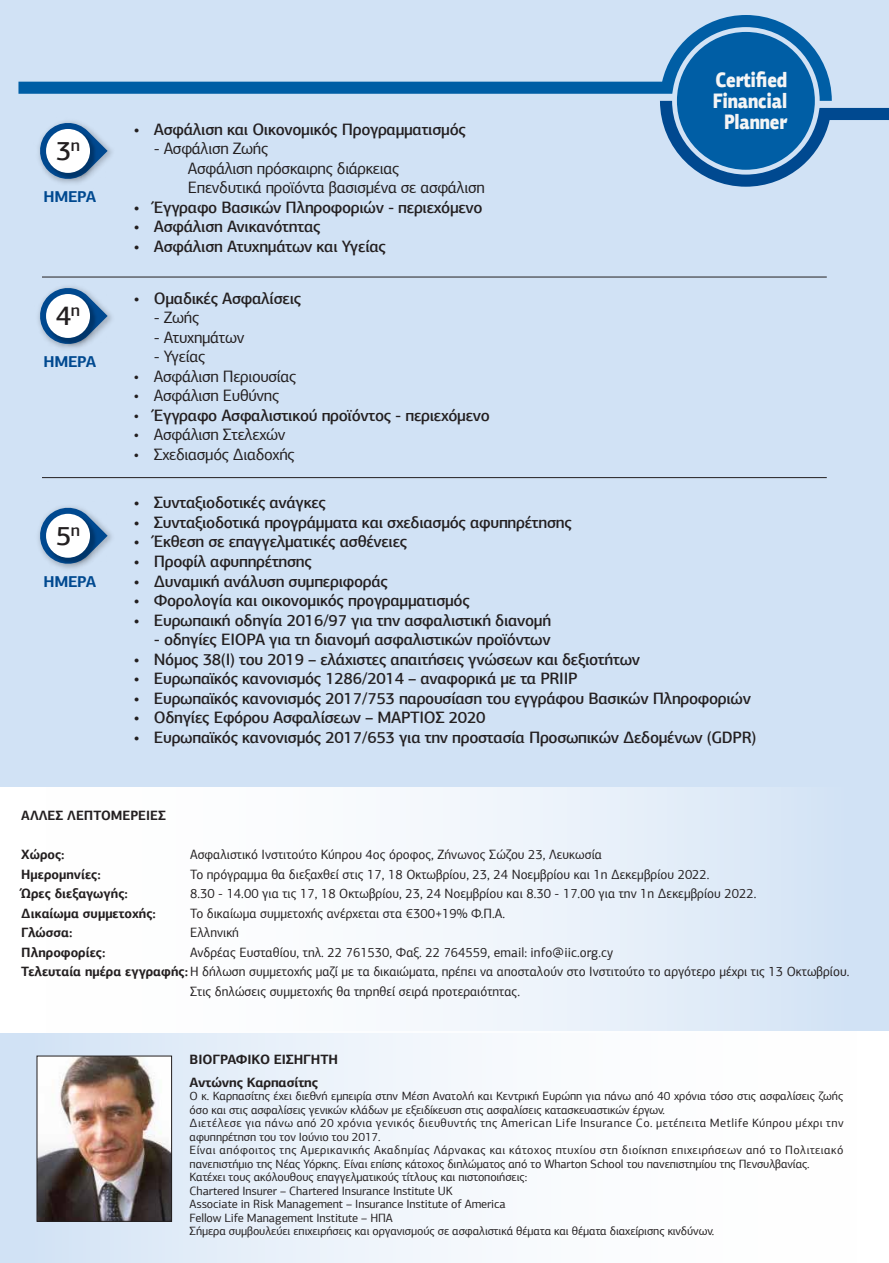
<style>
.page{position:relative;width:889px;height:1263px;background:#fff}
.page>*{position:absolute;margin:0;border:0;box-sizing:border-box;transform-origin:0 0}
.t1{font:500 27.3px "PF Agora Sans Pro";color:#231f20}
.t2{font:900 21px/21px "PF Agora Sans Pro";letter-spacing:-.015em;color:#f5f5f5;text-align:center;scale:.8 1}
.t3{font:500 16.5px "PF Agora Sans Pro";letter-spacing:-.02em;color:#231f20}
.t4{font:16.5px/19.5px "PF Agora Sans Pro";letter-spacing:-.02em;color:#231f20}
.t5{font:700 15.75px "PF Agora Sans Pro";letter-spacing:-.02em;color:#004990}
.t6{font:13.5px "PF Agora Sans Pro";color:#231f20}
.t7{font:700 13.5px/22.5px "PF Agora Sans Pro";color:#231f20}
.t8{font:12px/13.5px "PF Agora Sans Pro";letter-spacing:-.01em;color:#231f20}
.s1{font-weight:400}
.s2{font-weight:700}
</style>
<div class="page">
<div style="left:0;top:0;width:888px;height:1263px;background:#d1e2f5"></div>
<svg style="left:660px;top:101px;width:228px;height:86px"></svg>
<svg style="left:18px;top:15px;width:813px;height:86px"></svg>
<div style="left:676px;top:32px;width:138px;height:138px;background:#005ea5;border-radius:50%"></div>
<div style="left:0;top:787px;width:846px;height:245px;background:linear-gradient(to right,#fff,#dae7f7)"></div>
<div style="left:31px;top:1032px;width:857px;height:231px;background:linear-gradient(to right,#dae7f7,#fff)"></div>
<img style="left:39px;top:1058px;width:131px;height:162px">
<div style="left:37px;top:1056px;width:135px;height:166px;border:1px solid #231f20"></div>
<svg style="left:37px;top:120px;width:71px;height:62px"></svg>
<img style="left:46px;top:128px;width:52px;height:53px">
<div style="left:46px;top:129px;width:44px;height:44px;background:#fff;border-radius:50%"></div>
<svg style="left:37px;top:285px;width:71px;height:62px"></svg>
<img style="left:45px;top:294px;width:53px;height:52px">
<div style="left:46px;top:294px;width:44px;height:44px;background:#fff;border-radius:50%"></div>
<svg style="left:37px;top:505px;width:71px;height:54px"></svg>
<img style="left:45px;top:514px;width:53px;height:53px">
<div style="left:46px;top:514px;width:44px;height:44px;background:#fff;border-radius:50%"></div>
<hr style="left:42px;top:277px;width:784px;height:1px;background:#231f20">
<hr style="left:42px;top:477px;width:784px;height:1px;background:#231f20">
<h1 class="t1" style="left:56px;top:134px;width:26px">3<sup>η</sup></h1>
<h3 class="t5" style="left:43px;top:186px;width:54px">ΗΜΕΡΑ</h3>
<h1 class="t1" style="left:56px;top:299px;width:26px">4<sup>η</sup></h1>
<h3 class="t5" style="left:43px;top:351px;width:54px">ΗΜΕΡΑ</h3>
<h1 class="t1" style="left:56px;top:519px;width:26px">5<sup>η</sup></h1>
<h3 class="t5" style="left:43px;top:571px;width:54px">ΗΜΕΡΑ</h3>
<h3 class="t3" style="left:134px;top:119px;width:333px">• Ασφάλιση και Οικονοµικός Προγραµµατισµός</h3>
<h3 class="t4" style="left:188px;top:139px;width:298px;text-indent:-34px">- Ασφάλιση Ζωής<br>Ασφάλιση πρόσκαιρης διάρκειας<br>Επενδυτικά προϊόντα βασισµένα σε ασφάλιση</h3>
<h3 class="t3" style="left:134px;top:197px;width:350px">• Έγγραφο Βασικών Πληροφοριών - περιεχόµενο</h3>
<h3 class="t3" style="left:134px;top:216px;width:188px">• Ασφάλιση Ανικανότητας</h3>
<h3 class="t3" style="left:134px;top:236px;width:253px">• Ασφάλιση Ατυχηµάτων και Υγείας</h3>
<h3 class="t3" style="left:134px;top:288px;width:169px">• Οµαδικές Ασφαλίσεις</h3>
<h3 class="t4" style="left:154px;top:308px;width:47px">- Ζωής</h3>
<h3 class="t4" style="left:154px;top:327px;width:92px">- Ατυχηµάτων</h3>
<h3 class="t4" style="left:154px;top:347px;width:53px">- Υγείας</h3>
<h3 class="t4" style="left:134px;top:366px;width:164px">• Ασφάλιση Περιουσίας</h3>
<h3 class="t4" style="left:134px;top:386px;width:147px">• Ασφάλιση Ευθύνης</h3>
<h3 class="t3" style="left:134px;top:405px;width:357px"><span class="s1">•</span> Έγγραφο Ασφαλιστικού προϊόντος - περιεχόµενο</h3>
<h3 class="t4" style="left:134px;top:425px;width:153px">• Ασφάλιση Στελεχών</h3>
<h3 class="t4" style="left:134px;top:444px;width:162px">• Σχεδιασµός ∆ιαδοχής</h3>
<h2 class="t2" style="left:712px;top:69px;width:94px">Certified<br>Financial<br>Planner</h2>
<h3 class="t3" style="left:134px;top:493px;width:194px">• Συνταξιοδοτικές ανάγκες</h3>
<h3 class="t3" style="left:134px;top:512px;width:439px">• Συνταξιοδοτικά προγράµµατα και σχεδιασµός αφυπηρέτησης</h3>
<h3 class="t3" style="left:134px;top:532px;width:275px">• Έκθεση σε επαγγελµατικές ασθένειες</h3>
<h3 class="t3" style="left:134px;top:551px;width:180px">• Προφίλ αφυπηρέτησης</h3>
<h3 class="t3" style="left:134px;top:571px;width:255px">• ∆υναµική ανάλυση συµπεριφοράς</h3>
<h3 class="t3" style="left:134px;top:590px;width:337px">• Φορολογία και οικονοµικός προγραµµατισµός</h3>
<h3 class="t3" style="left:134px;top:610px;width:419px">• Ευρωπαική οδηγία 2016/97 για την ασφαλιστική διανοµή</h3>
<h3 class="t3" style="left:154px;top:629px;width:398px">- οδηγίες EIOPA για τη διανοµή ασφαλιστικών προϊόντων</h3>
<h3 class="t3" style="left:134px;top:649px;width:507px">• Νόµος 38(Ι) του 2019 – ελάχιστες απαιτήσεις γνώσεων και δεξιοτήτων</h3>
<h3 class="t3" style="left:134px;top:668px;width:445px">• Ευρωπαϊκός κανονισµός 1286/2014 – αναφορικά µε τα PRIIP</h3>
<h3 class="t3" style="left:134px;top:688px;width:618px">• Ευρωπαϊκός κανονισµός 2017/753 παρουσίαση του εγγράφου Βασικών Πληροφοριών</h3>
<h3 class="t3" style="left:134px;top:707px;width:353px">• Οδηγίες Εφόρου Ασφαλίσεων – ΜΑΡΤΙΟΣ 2020</h3>
<h3 class="t3" style="left:134px;top:727px;width:624px">• Ευρωπαϊκός κανονισµός 2017/653 για την προστασία Προσωπικών ∆εδοµένων (GDPR)</h3>
<p class="t7" style="left:21px;top:804px;width:146px">ΑΛΛΕΣ ΛΕΠΤΟΜΕΡΕΙΕΣ</p>
<p class="t7" style="left:21px;top:843px;width:45px">Χώρος:</p>
<p class="t6" style="left:190px;top:847px;width:413px">Ασφαλιστικό Ινστιτούτο Κύπρου 4ος όροφος, Ζήνωνος Σώζου 23, Λευκωσία</p>
<p class="t7" style="left:21px;top:863px;width:81px">Ηµεροµηνίες:</p>
<p class="t6" style="left:190px;top:866px;width:521px">Το πρόγραµµα θα διεξαχθεί στις 17, 18 Οκτωβρίου, 23, 24 Νοεµβρίου και 1η ∆εκεµβρίου 2022.</p>
<p class="t7" style="left:21px;top:882px;width:108px">Ώρες διεξαγωγής:</p>
<p class="t6" style="left:190px;top:886px;width:567px">8.30 - 14.00 για τις 17, 18 Οκτωβρίου, 23, 24 Νοεµβρίου και 8.30 - 17.00 για την 1η ∆εκεµβρίου 2022.</p>
<p class="t7" style="left:21px;top:902px;width:136px">∆ικαίωµα συµµετοχής:</p>
<p class="t6" style="left:190px;top:905px;width:316px">Το δικαίωµα συµµετοχής ανέρχεται στα €300+19% Φ.Π.Α.</p>
<p class="t7" style="left:21px;top:921px;width:53px">Γλώσσα:</p>
<p class="t6" style="left:190px;top:925px;width:50px">Ελληνική</p>
<p class="t7" style="left:21px;top:941px;width:86px">Πληροφορίες:</p>
<p class="t6" style="left:190px;top:944px;width:424px">Ανδρέας Ευσταθίου, τηλ. 22 761530, Φαξ. 22 764559, email: info@iic.org.cy</p>
<p class="t6" style="left:21px;top:964px;width:829px"><span class="s2">Τελευταία ηµέρα εγγραφής:</span> Η δήλωση συµµετοχής µαζί µε τα δικαιώµατα, πρέπει να αποσταλούν στο Ινστιτούτο το αργότερο µέχρι τις 13 Οκτωβρίου.</p>
<p class="t6" style="left:190px;top:983px;width:331px">Στις δηλώσεις συµµετοχής θα τηρηθεί σειρά προτεραιότητας.</p>
<p class="t7" style="left:189px;top:1048px;width:150px">ΒΙΟΓΡΑΦΙΚΟ ΕΙΣΗΓΗΤΗ<br>Αντώνης Καρπασίτης</p>
<p class="t8" style="left:189px;top:1089px;width:655px">Ο κ. Καρπασίτης έχει διεθνή εµπειρία στην Μέση Ανατολή και Κεντρική Ευρώπη για πάνω από 40 χρόνια τόσο στις ασφαλίσεις ζωής όσο και στις ασφαλίσεις γενικών κλάδων µε εξειδίκευση στις ασφαλίσεις κατασκευαστικών έργων.<br>∆ιετέλεσε για πάνω από 20 χρόνια γενικός διευθυντής της American Life Insurance Co. µετέπειτα Metlife Κύπρου µέχρι την αφυπηρέτηση του τον Ιούνιο του 2017.<br>Είναι απόφοιτος της Αµερικανικής Ακαδηµίας Λάρνακας και κάτοχος πτυχίου στη διοίκηση επιχειρήσεων από το Πολιτειακό πανεπιστήµιο της Νέας Υόρκης. Είναι επίσης κάτοχος διπλώµατος από το Wharton School του πανεπιστηµίου της Πενσυλβανίας.<br>Κατέχει τους ακόλουθους επαγγελµατικούς τίτλους και πιστοποιήσεις:<br>Chartered Insurer – Chartered Insurance Institute UK<br>Associate in Risk Management – Insurance Institute of America<br>Fellow Life Management Institute – ΗΠΑ<br>Σήµερα συµβουλεύει επιχειρήσεις και οργανισµούς σε ασφαλιστικά θέµατα και θέµατα διαχείρισης κινδύνων.</p>
</div>
